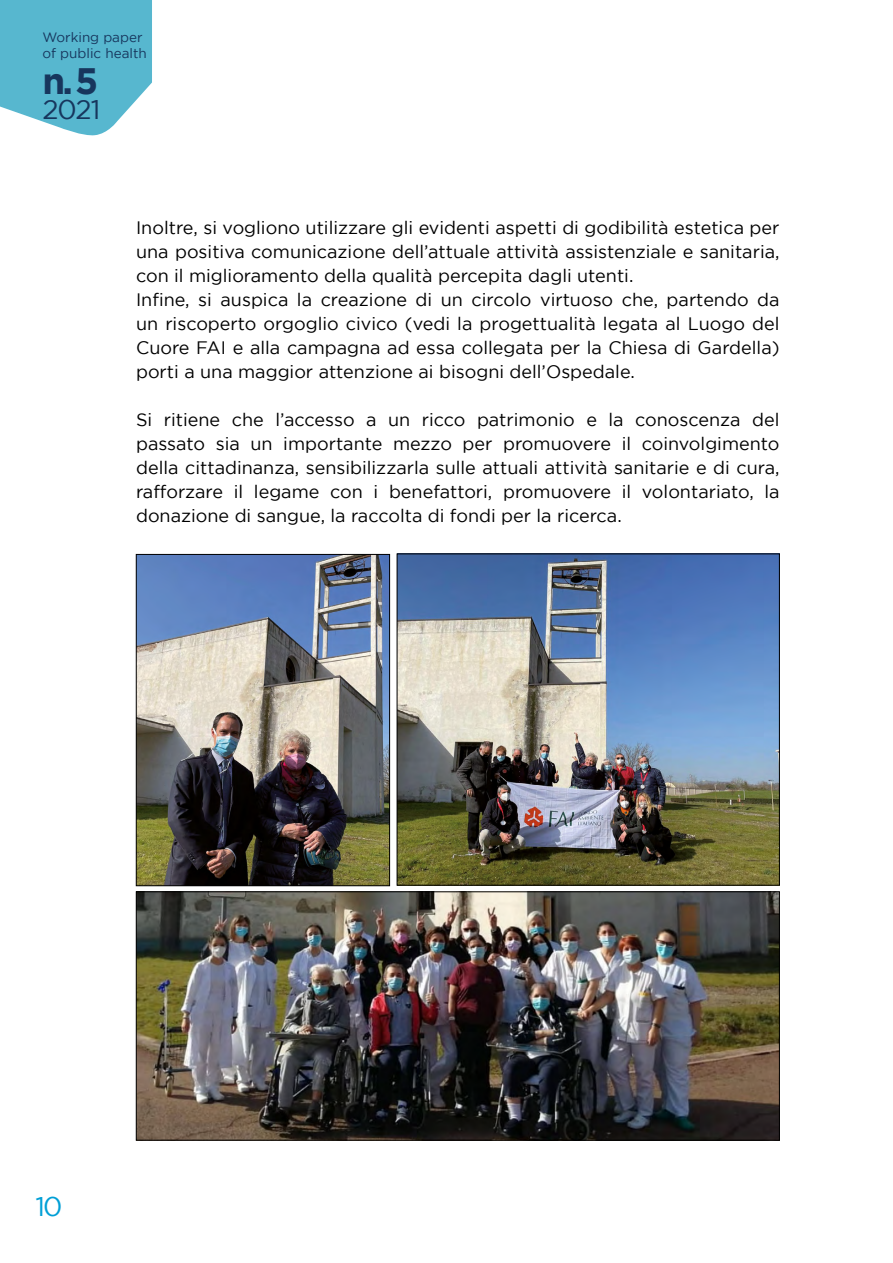
<style>
.page{position:relative;width:893px;height:1263px;background:#fff}
.page>*{position:absolute;margin:0;border:0;box-sizing:border-box;transform-origin:0 0}
.t1{font:700 36.75px "Gotham";color:#17365d}
.t2{font:27px "Gotham";color:#17365d}
.t3{font:27px "Gotham";color:#009fd6}
.t4{font:18px/24px "Gotham";color:#000}
.t5{font:13.5px/16.2px "Gotham";color:#17365d}
</style>
<div class="page">
<svg style="left:0;top:0;width:152px;height:136px;background:#6bbfd4"></svg>
<img style="left:138px;top:556px;width:250px;height:328px">
<div style="left:136px;top:554px;width:254px;height:332px;border:1px solid #000"></div>
<img style="left:399px;top:556px;width:379px;height:327px">
<div style="left:397px;top:554px;width:383px;height:331px;border:1px solid #000"></div>
<img style="left:138px;top:893px;width:640px;height:245px">
<div style="left:136px;top:891px;width:644px;height:249px;border:1px solid #000"></div>
<p class="t5" style="left:43px;top:29px;width:106px">Working paper of public health</p>
<h1 class="t1" style="left:43px;top:60px;width:57px">n. 5</h1>
<h2 class="t2" style="left:43px;top:95px;width:59px">2021</h2>
<p class="t4" style="left:136px;top:216px;width:645px">Inoltre, si vogliono utilizzare gli evidenti aspetti di godibilità estetica per una positiva comunicazione dell’attuale attività assistenziale e sanitaria, con il miglioramento della qualità percepita dagli utenti.<br>Infine, si auspica la creazione di un circolo virtuoso che, partendo da un riscoperto orgoglio civico (vedi la progettualità legata al Luogo del Cuore FAI e alla campagna ad essa collegata per la Chiesa di Gardella) porti a una maggior attenzione ai bisogni dell’Ospedale.</p>
<p class="t4" style="left:136px;top:408px;width:645px;text-align:justify">Si ritiene che l’accesso a un ricco patrimonio e la conoscenza del passato sia un importante mezzo per promuovere il coinvolgimento della cittadinanza, sensibilizzarla sulle attuali attività sanitarie e di cura, rafforzare il legame con i benefattori, promuovere il volontariato, la donazione di sangue, la raccolta di fondi per la ricerca.</p>
<h2 class="t3" style="left:35px;top:1191px;width:29px">10</h2>
</div>
